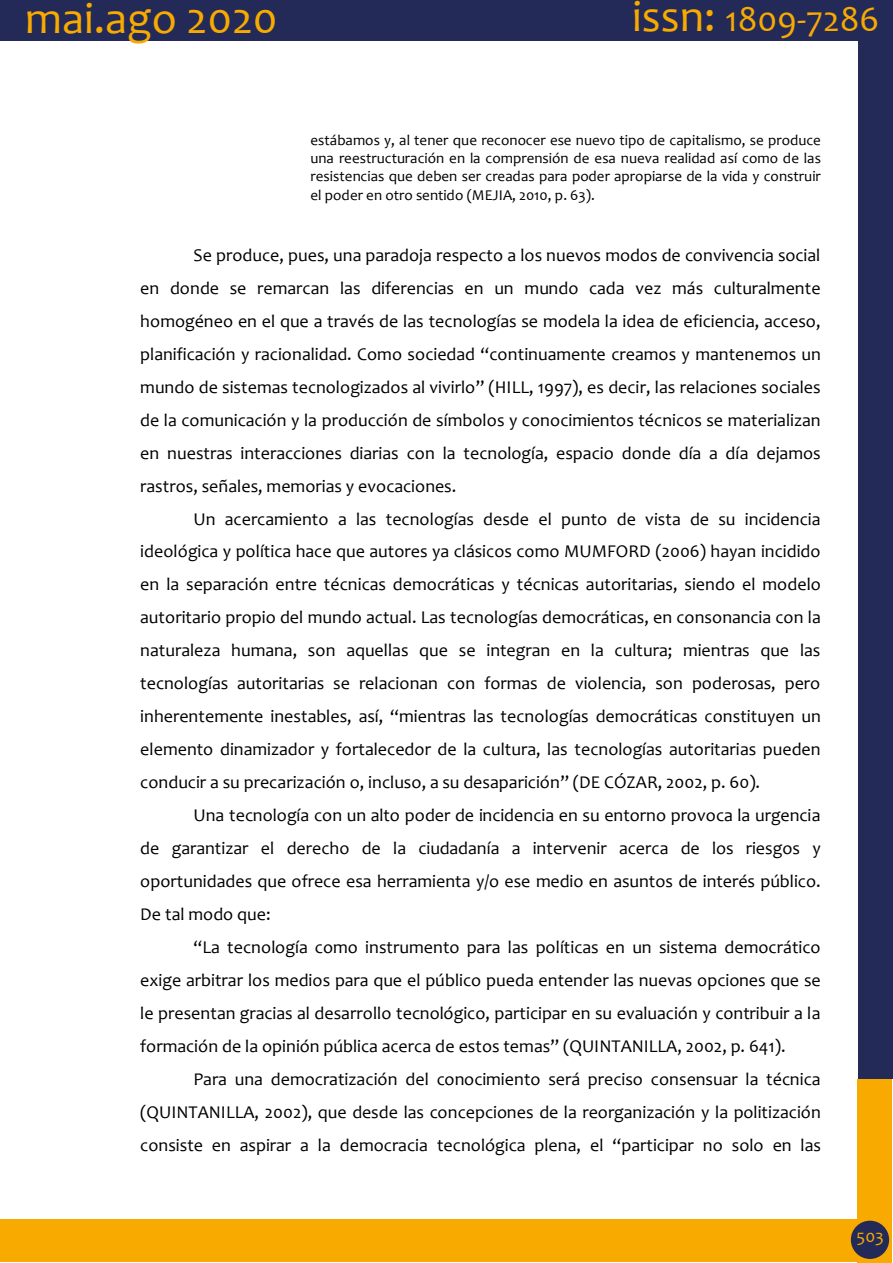
<style>
.page{position:relative;width:893px;height:1263px;background:#fff}
.page>*{position:absolute;margin:0;border:0;box-sizing:border-box;transform-origin:0 0}
.t1{font:45px "Candara";color:#f8aa00}
.t2{font:36px "Candara";color:#f8aa00}
.t3{font:18px/33px "Candara";color:#000;text-align:justify}
.t4{font:18px "Candara";color:#f8aa00}
.t5{font:15px/18.3px "Candara";color:#000;text-align:justify}
.s1{font-size:45px}
</style>
<div class="page">
<div style="left:858px;top:0;width:34px;height:1079px;background:#232a57"></div>
<div style="left:0;top:0;width:890px;height:41px;background:#232a57"></div>
<div style="left:857px;top:1079px;width:34px;height:184px;background:#f8aa00"></div>
<div style="left:0;top:1219px;width:860px;height:43px;background:#f8aa00"></div>
<div style="left:851px;top:1221px;width:38px;height:38px;background:#232a57;border-radius:50%"></div>
<h1 class="t1" style="left:25px;top:-9px;width:254px">mai.ago 2020</h1>
<h2 class="t2" style="left:632px;top:-3px;width:249px"><span class="s1">issn:</span> 1809-7286</h2>
<p class="t5" style="left:310px;top:130px;width:512px">estábamos y, al tener que reconocer ese nuevo tipo de capitalismo, se produce una reestructuración en la comprensión de esa nueva realidad así como de las resistencias que deben ser creadas para poder apropiarse de la vida y construir el poder en otro sentido (MEJIA, 2010, p. 63).</p>
<p class="t3" style="left:140px;top:239px;width:682px;text-indent:53px">Se produce, pues, una paradoja respecto a los nuevos modos de convivencia social en donde se remarcan las diferencias en un mundo cada vez más culturalmente homogéneo en el que a través de las tecnologías se modela la idea de eficiencia, acceso, planificación y racionalidad. Como sociedad “continuamente creamos y mantenemos un mundo de sistemas tecnologizados al vivirlo” (HILL, 1997), es decir, las relaciones sociales de la comunicación y la producción de símbolos y conocimientos técnicos se materializan en nuestras interacciones diarias con la tecnología, espacio donde día a día dejamos rastros, señales, memorias y evocaciones.</p>
<p class="t3" style="left:140px;top:502px;width:682px;text-indent:53px">Un acercamiento a las tecnologías desde el punto de vista de su incidencia ideológica y política hace que autores ya clásicos como MUMFORD (2006) hayan incidido en la separación entre técnicas democráticas y técnicas autoritarias, siendo el modelo autoritario propio del mundo actual. Las tecnologías democráticas, en consonancia con la naturaleza humana, son aquellas que se integran en la cultura; mientras que las tecnologías autoritarias se relacionan con formas de violencia, son poderosas, pero inherentemente inestables, así, “mientras las tecnologías democráticas constituyen un elemento dinamizador y fortalecedor de la cultura, las tecnologías autoritarias pueden conducir a su precarización o, incluso, a su desaparición” (DE CÓZAR, 2002, p. 60).</p>
<p class="t3" style="left:140px;top:799px;width:682px;text-indent:53px">Una tecnología con un alto poder de incidencia en su entorno provoca la urgencia de garantizar el derecho de la ciudadanía a intervenir acerca de los riesgos y oportunidades que ofrece esa herramienta y/o ese medio en asuntos de interés público.<br>De tal modo que:</p>
<p class="t3" style="left:140px;top:931px;width:682px;text-indent:53px">“La tecnología como instrumento para las políticas en un sistema democrático exige arbitrar los medios para que el público pueda entender las nuevas opciones que se le presentan gracias al desarrollo tecnológico, participar en su evaluación y contribuir a la formación de la opinión pública acerca de estos temas” (QUINTANILLA, 2002, p. 641).</p>
<p class="t3" style="left:140px;top:1062px;width:682px;text-indent:53px">Para una democratización del conocimiento será preciso consensuar la técnica (QUINTANILLA, 2002), que desde las concepciones de la reorganización y la politización consiste en aspirar a la democracia tecnológica plena, el “participar no solo en las</p>
<p class="t4" style="left:856px;top:1224px;width:29px">503</p>
</div>
